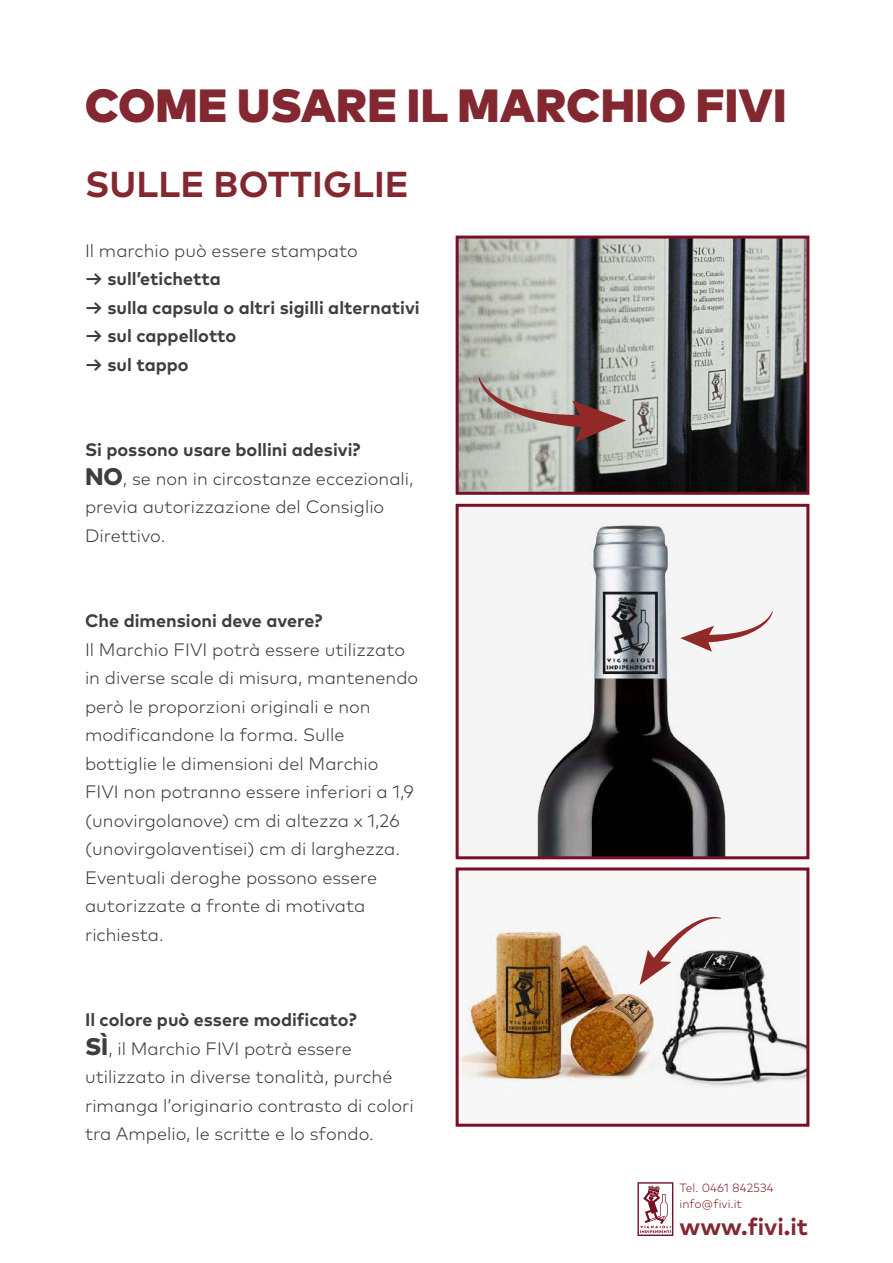
<style>
.page{position:relative;width:893px;height:1263px;background:#fff}
.page>*{position:absolute;margin:0;border:0;box-sizing:border-box;transform-origin:0 0}
.t1{font:900 46.5px "Mark OT";letter-spacing:.005em;color:#832730}
.t2{font:700 36px "Mark OT";letter-spacing:.005em;color:#832730}
.t3{font:700 24px "Mark OT";color:#832730}
.t4{font:300 18px/28.5px "Mark OT";color:#3e3e3f}
.t5{font:700 18px "Mark OT";color:#3e3e3f}
.t6{font:300 12px/16.5px "Mark OT";color:#832730}
.s1{font-weight:700}
.s2{font-weight:800;font-size:24px}
</style>
<div class="page">
<svg style="left:637px;top:1182px;width:36px;height:54px"></svg>
<img style="left:537px;top:522px;width:191px;height:333px">
<div style="left:456px;top:504px;width:353px;height:355px;border:3px solid #790f24"></div>
<img style="left:460px;top:240px;width:345px;height:251px">
<div style="left:456px;top:236px;width:353px;height:259px;border:3px solid #790f24"></div>
<img style="left:460px;top:916px;width:345px;height:173px">
<div style="left:456px;top:867px;width:353px;height:260px;border:3px solid #790f24"></div>
<svg style="left:478px;top:377px;width:148px;height:65px;background:#aa9b96"></svg>
<svg style="left:640px;top:917px;width:81px;height:68px"></svg>
<svg style="left:680px;top:611px;width:93px;height:41px"></svg>
<h1 class="t1" style="left:85px;top:75px;width:703px">COME USARE IL MARCHIO FIVI</h1>
<h2 class="t2" style="left:85px;top:161px;width:325px">SULLE BOTTIGLIE</h2>
<p class="t4" style="left:85px;top:236px;width:274px">Il marchio può essere stampato</p>
<p class="t5" style="left:85px;top:267px;width:137px">→ sull’etichetta</p>
<p class="t5" style="left:85px;top:296px;width:336px">→ sulla capsula o altri sigilli alternativi</p>
<p class="t5" style="left:85px;top:324px;width:153px">→ sul cappellotto</p>
<p class="t5" style="left:85px;top:353px;width:105px">→ sul tappo</p>
<p class="t4" style="left:85px;top:435px;width:330px"><span class="s1">Si possono usare bollini adesivi?<br></span><span class="s2">NO</span>, se non in circostanze eccezionali, previa autorizzazione del Consiglio<br>Direttivo.</p>
<p class="t5" style="left:85px;top:609px;width:239px">Che dimensioni deve avere?</p>
<p class="t4" style="left:85px;top:635px;width:335px">Il Marchio FIVI potrà essere utilizzato in diverse scale di misura, mantenendo però le proporzioni originali e non modificandone la forma. Sulle bottiglie le dimensioni del Marchio<br>FIVI non potranno essere inferiori a 1,9 (unovirgolanove) cm di altezza x 1,26 (unovirgolaventisei) cm di larghezza.<br>Eventuali deroghe possono essere autorizzate a fronte di motivata richiesta.</p>
<p class="t4" style="left:85px;top:1005px;width:330px"><span class="s1">Il colore può essere modificato?<br></span><span class="s2">SÌ</span>, il Marchio FIVI potrà essere utilizzato in diverse tonalità, purché rimanga l’originario contrasto di colori tra Ampelio, le scritte e lo sfondo.</p>
<p class="t6" style="left:680px;top:1179px;width:96px">Tel. 0461 842534 info@fivi.it</p>
<h3 class="t3" style="left:680px;top:1211px;width:130px">www.fivi.it</h3>
</div>
